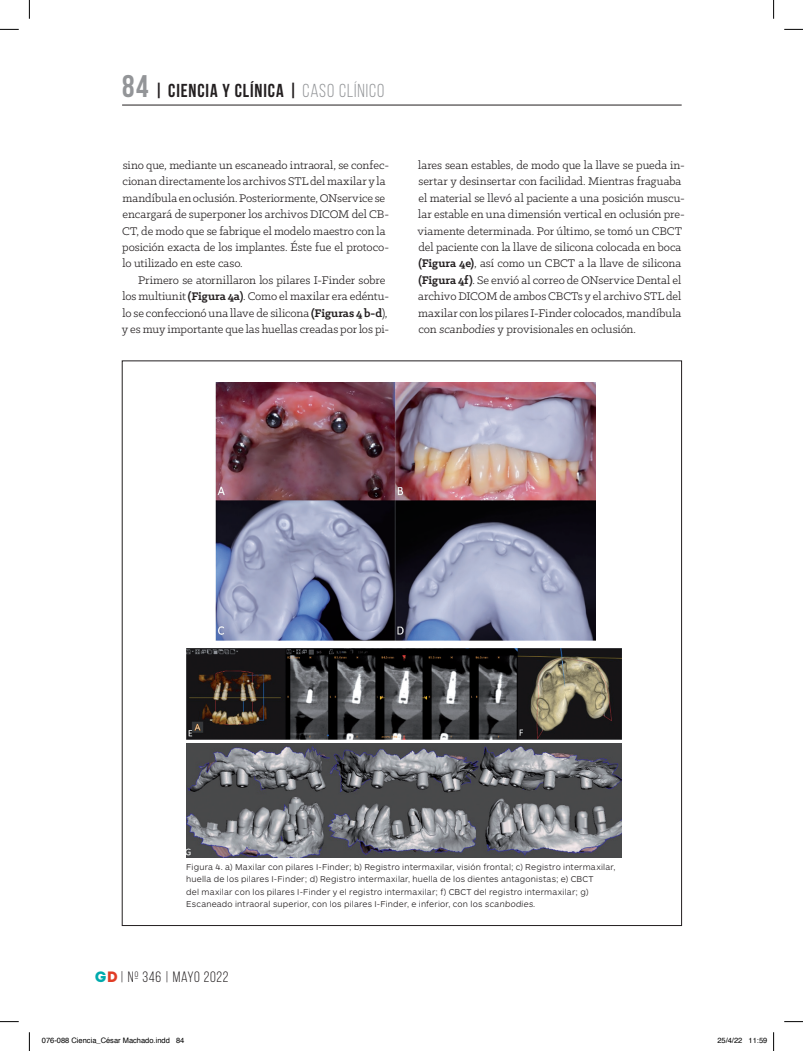
<style>
.page{position:relative;width:803px;height:1051px;background:#fff}
.page>*{position:absolute;margin:0;border:0;box-sizing:border-box;transform-origin:0 0}
.t1{font:700 18.75px "Bebas Neue";letter-spacing:.045em;color:#231f20}
.t2{font:15px "Bebas Neue";letter-spacing:.05em;color:#231f20}
.Texto_general{font:12.5px/16.5px "Klinic Slab";letter-spacing:-.005em;color:#231f20}
.PIE{font:300 8.75px/12.5px "ARS Maquette Pro";letter-spacing:.02em;color:#231f20}
.t3{font:7.5px "Helvetica";color:#000}
.s1{font-size:31.25px;color:#939598}
.s2{font-weight:400;color:#939598}
.s3{font-weight:700}
.s4{font-family:"Intro";color:#00aaad}
.s5{font-family:"Intro";color:#e13d26}
</style>
<div class="page">
<img style="left:216px;top:382px;width:379px;height:258px">
<img style="left:186px;top:648px;width:435px;height:91px">
<img style="left:186px;top:743px;width:435px;height:115px">
<hr style="left:122px;top:105px;width:560px;height:1px;background:#231f20">
<svg style="left:0;top:29px;width:19px;height:1px"></svg>
<svg style="left:784px;top:29px;width:19px;height:1px"></svg>
<svg style="left:0;top:1021px;width:19px;height:1px"></svg>
<svg style="left:784px;top:1021px;width:19px;height:1px"></svg>
<svg style="left:29px;top:0;width:1px;height:19px"></svg>
<svg style="left:29px;top:1032px;width:1px;height:19px"></svg>
<svg style="left:773px;top:0;width:1px;height:19px"></svg>
<svg style="left:773px;top:1032px;width:1px;height:19px"></svg>
<h1 class="t1" style="left:122px;top:80px;width:263px"><span class="s1">84</span> | CIENCIA Y CLÍNICA | <span class="s2">CASO CLÍNICO</span></h1>
<p class="Texto_general" style="left:122px;top:156px;width:268px">sino que, mediante un escaneado intraoral, se confec&shy;cionan directamente los archivos STL del maxilar y la mandíbula en oclusión. Posteriormente, ONservice se encargará de superponer los archivos DICOM del CB-CT, de modo que se fabrique el modelo maestro con la posición exacta de los implantes. Éste fue el protoco&shy;lo utilizado en este caso.</p>
<p class="Texto_general" style="left:122px;top:271px;width:269px;text-indent:16px">Primero se atornillaron los pilares I-Finder sobre los multiunit <span class="s3">(Figura 4a)</span>. Como el maxilar era edéntu&shy;lo se confeccionó una llave de silicona <span class="s3">(Figuras 4 b-d</span>), y es muy importante que las huellas creadas por los pi-</p>
<p class="Texto_general" style="left:417px;top:156px;width:269px">lares sean estables, de modo que la llave se pueda in&shy;sertar y desinsertar con facilidad. Mientras fraguaba el material se llevó al paciente a una posición muscu&shy;lar estable en una dimensión vertical en oclusión pre&shy;viamente determinada. Por último, se tomó un CBCT del paciente con la llave de silicona colocada en boca <span class="s3">(Figura 4e)</span>, así como un CBCT a la llave de silicona <span class="s3">(Figura 4f)</span>. Se envió al correo de ONservice Dental el archivo DICOM de ambos CBCTs y el archivo STL del maxilar con los pilares I-Finder colocados, mandíbula con scanbodies y provisionales en oclusión.</p>
<p class="PIE" style="left:186px;top:860px;width:431px">Figura 4. a) Maxilar con pilares I-Finder; b) Registro intermaxilar, visión frontal; c) Registro intermaxilar, huella de los pilares I-Finder; d) Registro intermaxilar, huella de los dientes antagonistas; e) CBCT<br>del maxilar con los pilares I-Finder y el registro intermaxilar; f) CBCT del registro intermaxilar; g)<br>Escaneado intraoral superior, con los pilares I-Finder, e inferior, con los scanbodies.</p>
<p class="t2" style="left:95px;top:968px;width:135px"><span class="s4">g</span><span class="s5">d</span>| Nº 346 | MAYO 2022</p>
<p class="t3" style="left:42px;top:1035px;width:144px">076-088 Ciencia_César Machado.indd 84</p>
<p class="t3" style="left:717px;top:1035px;width:52px">25/4/22 11:59</p>
</div>
